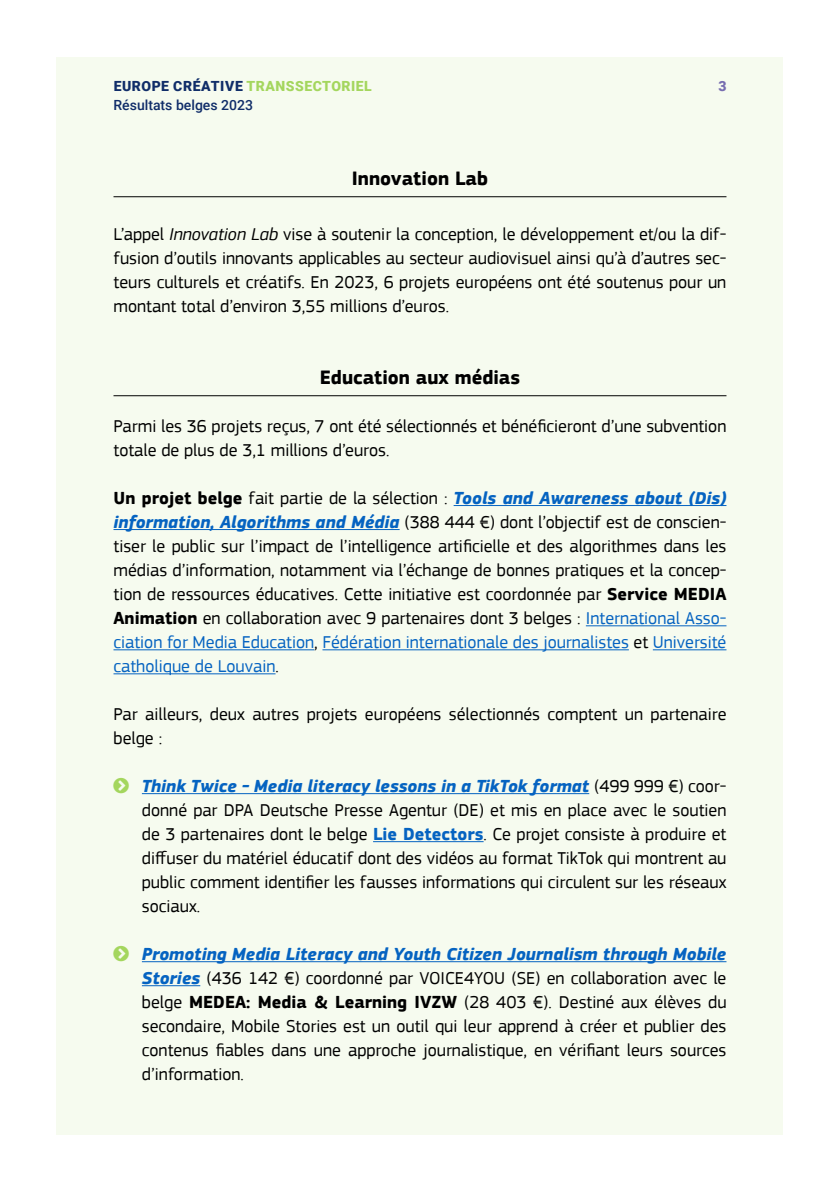
<style>
.page{position:relative;width:840px;height:1191px;background:#fff}
.page>*{position:absolute;margin:0;border:0;box-sizing:border-box;transform-origin:0 0}
.t1{font:700 20px "PF Square Sans Pro";color:#000}
.t2{font:18px/24px "PF Square Sans Pro";color:#000;text-align:justify}
.t3{font:500 14px/18.6px "Roboto";color:#102d69}
.t4{font:900 14px "Roboto";color:#776db0}
.s1{font-weight:900}
.s2{font-weight:900;color:#a4d65e}
.s3{font-style:italic}
.s4{font-weight:700}
.s5{font-weight:700;font-style:italic;color:#0563c1}
.s6{color:#0563c1}
.s7{font-weight:700;color:#0563c1}
</style>
<div class="page">
<div style="left:57px;top:57px;width:725px;height:1077px;background:#f6fbef"></div>
<hr style="left:113px;top:196px;width:613px;height:1px;background:#000">
<hr style="left:113px;top:395px;width:613px;height:1px;background:#000">
<hr style="left:453px;top:505px;width:273px;height:1px;background:#0563c1">
<hr style="left:113px;top:529px;width:286px;height:1px;background:#0563c1">
<hr style="left:585px;top:625px;width:141px;height:1px;background:#0563c1">
<hr style="left:113px;top:649px;width:201px;height:1px;background:#0563c1">
<hr style="left:322px;top:649px;width:306px;height:1px;background:#0563c1">
<hr style="left:652px;top:649px;width:74px;height:1px;background:#0563c1">
<hr style="left:113px;top:673px;width:162px;height:1px;background:#0563c1">
<hr style="left:142px;top:793px;width:447px;height:1px;background:#0563c1">
<hr style="left:373px;top:841px;width:110px;height:1px;background:#0563c1">
<hr style="left:142px;top:961px;width:584px;height:1px;background:#0563c1">
<hr style="left:142px;top:985px;width:58px;height:1px;background:#0563c1">
<p class="t3" style="left:113px;top:76px;width:260px"><span class="s1">EUROPE CRÉATIVE</span> <span class="s2">TRANSSECTORIEL<br></span>Résultats belges 2023</p>
<p class="t4" style="left:718px;top:76px;width:10px">3</p>
<p class="t1" style="left:351px;top:166px;width:138px">Innovation Lab</p>
<p class="t2" style="left:113px;top:222px;width:614px">L’appel <span class="s3">Innovation Lab</span> vise à soutenir la conception, le développement et/ou la dif&shy;fusion d’outils innovants applicables au secteur audiovisuel ainsi qu’à d’autres sec&shy;teurs culturels et créatifs. En 2023, 6 projets européens ont été soutenus pour un montant total d’environ 3,55 millions d’euros.</p>
<p class="t1" style="left:319px;top:365px;width:202px">Education aux médias</p>
<p class="t2" style="left:113px;top:414px;width:614px">Parmi les 36 projets reçus, 7 ont été sélectionnés et bénéficieront d’une subvention totale de plus de 3,1 millions d’euros.</p>
<p class="t2" style="left:113px;top:486px;width:614px"><span class="s4">Un projet belge</span> fait partie de la sélection : <span class="s5">Tools and Awareness about (Dis) information, Algorithms and Média</span> (388 444 €) dont l’objectif est de conscien&shy;tiser le public sur l’impact de l’intelligence artificielle et des algorithmes dans les médias d’information, notamment via l’échange de bonnes pratiques et la concep&shy;tion de ressources éducatives. Cette initiative est coordonnée par <span class="s4">Service MEDIA Animation</span> en collaboration avec 9 partenaires dont 3 belges : <span class="s6">International Asso&shy;ciation for Media Education</span>, <span class="s6">Fédération internationale des journalistes</span> et <span class="s6">Université catholique de Louvain</span>.</p>
<p class="t2" style="left:113px;top:702px;width:614px">Par ailleurs, deux autres projets européens sélectionnés comptent un partenaire belge :</p>
<p class="t2" style="left:142px;top:774px;width:585px"><span class="s5">Think Twice - Media literacy lessons in a TikTok format</span> (499 999 €) coor&shy;donné par DPA Deutsche Presse Agentur (DE) et mis en place avec le soutien de 3 partenaires dont le belge <span class="s7">Lie Detectors</span>. Ce projet consiste à produire et diffuser du matériel éducatif dont des vidéos au format TikTok qui montrent au public comment identifier les fausses informations qui circulent sur les réseaux sociaux.</p>
<p class="t2" style="left:142px;top:942px;width:586px"><span class="s5">Promoting Media Literacy and Youth Citizen Journalism through Mobile Stories</span> (436 142 €) coordonné par VOICE4YOU (SE) en collaboration avec le belge <span class="s4">MEDEA: Media &amp; Learning IVZW</span> (28 403 €). Destiné aux élèves du secondaire, Mobile Stories est un outil qui leur apprend à créer et publier des contenus fiables dans une approche journalistique, en vérifiant leurs sources d’information.</p>
</div>
